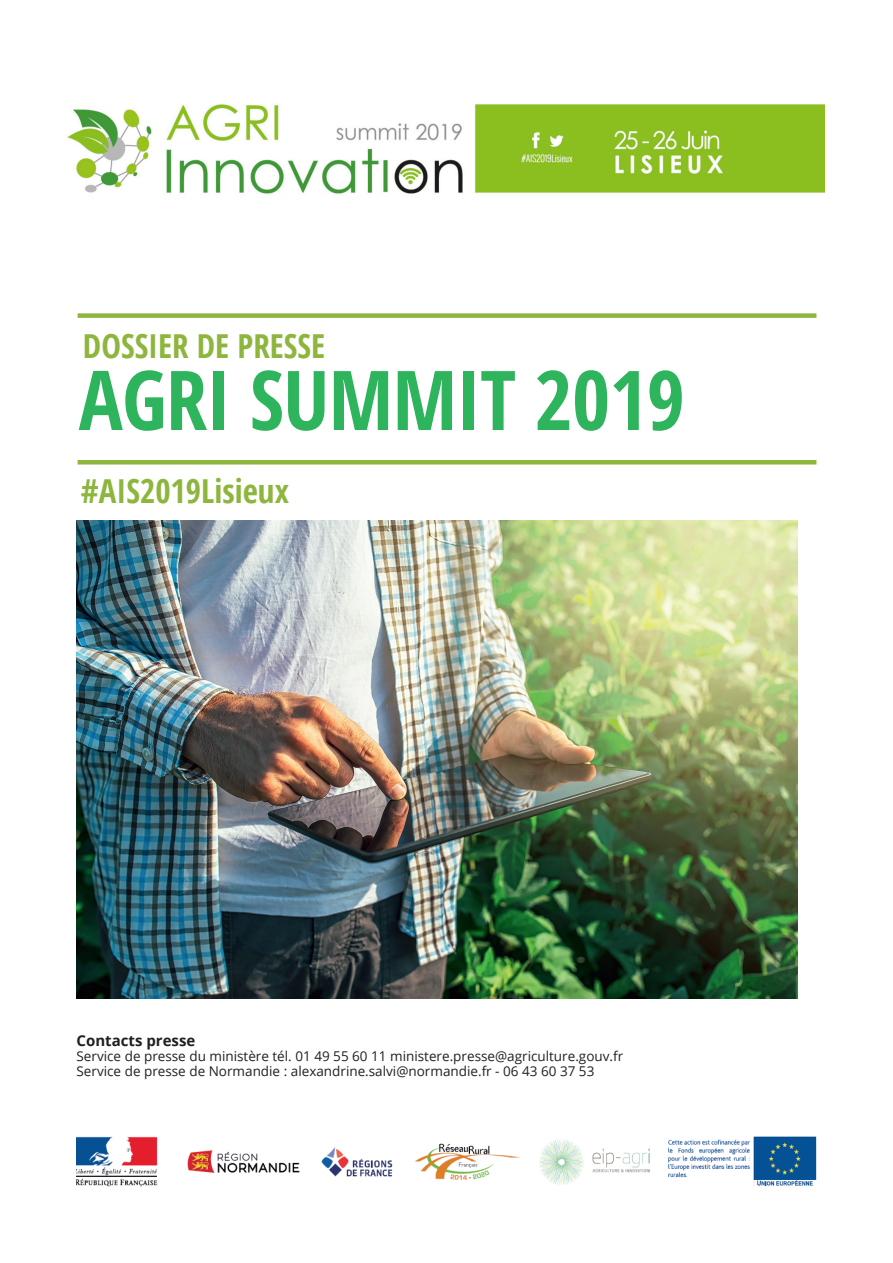
<style>
.page{position:relative;width:893px;height:1263px;background:#fff}
.page>*{position:absolute;margin:0;border:0;box-sizing:border-box;transform-origin:0 0}
._4_texte{font:700 condensed 82.5px "Open Sans";letter-spacing:-.01em;color:#2db45c}
._4_texte-2{font:700 condensed 33px "Open Sans";color:#8eb63e}
.t1{font:700 15px "Open Sans";color:#231f20}
.t2{font:13.5px "Open Sans";color:#231f20}
</style>
<div class="page">
<div style="left:78px;top:313px;width:738px;height:5px;background:#8eb63e"></div>
<hr style="left:78px;top:460px;width:738px;height:4px;background:#8eb63e">
<img style="left:67px;top:104px;width:758px;height:90px">
<img style="left:77px;top:1136px;width:740px;height:51px">
<img style="left:77px;top:521px;width:720px;height:477px">
<p class="_4_texte-2" style="left:83px;top:323px;width:244px">DOSSIER DE PRESSE</p>
<p class="_4_texte" style="left:79px;top:342px;width:608px">AGRI SUMMIT 2019</p>
<p class="_4_texte-2" style="left:81px;top:467px;width:210px">#AIS2019Lisieux</p>
<p class="t1" style="left:77px;top:1030px;width:120px">Contacts presse</p>
<p class="t2" style="left:77px;top:1047px;width:548px">Service de presse du ministère tél. 01 49 55 60 11 ministere.presse@agriculture.gouv.fr</p>
<p class="t2" style="left:77px;top:1062px;width:519px">Service de presse de Normandie : alexandrine.salvi@normandie.fr - 06 43 60 37 53</p>
</div>
